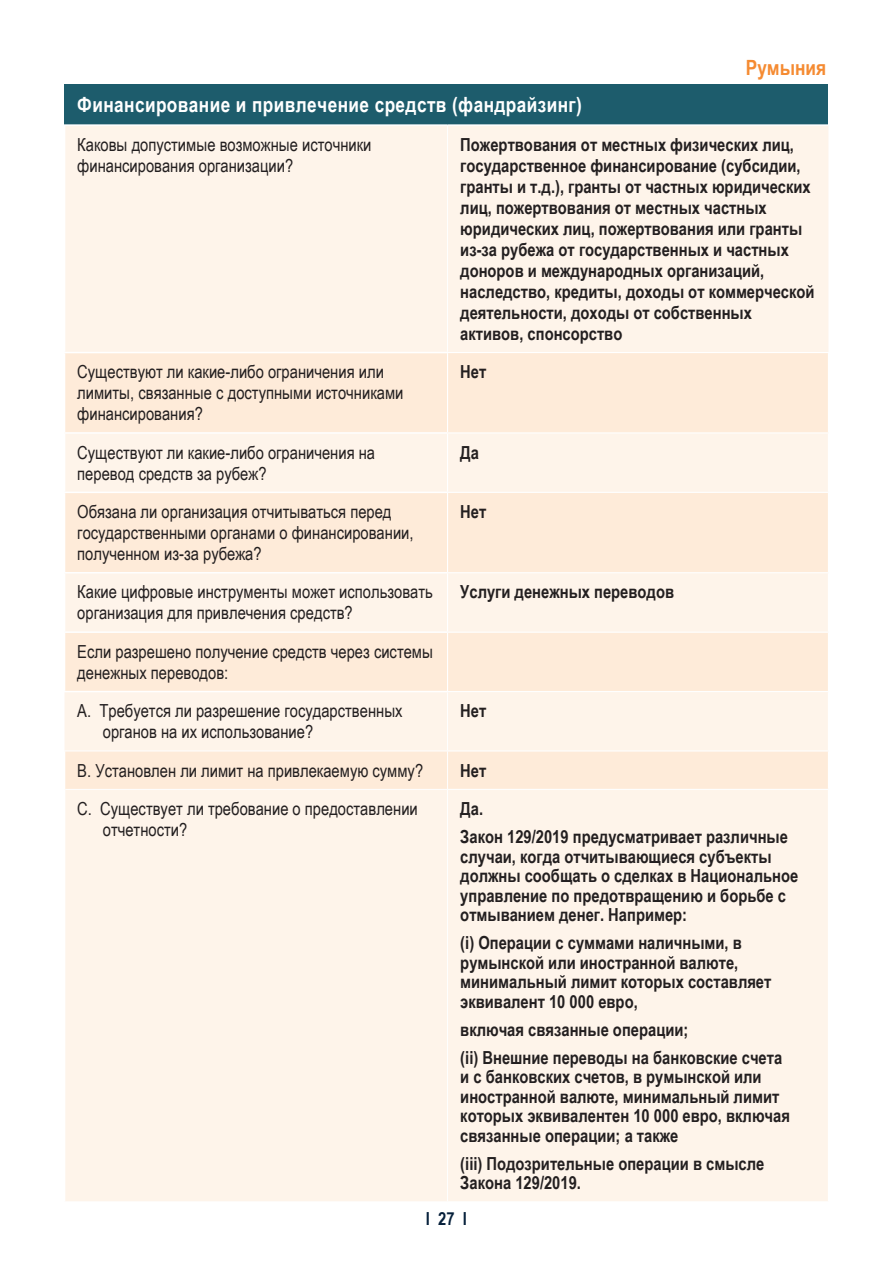
<style>
.page{position:relative;width:893px;height:1263px;background:#fff}
.page>*{position:absolute;margin:0;border:0;box-sizing:border-box;transform-origin:0 0}
.t1{font:700 21px "Arial Narrow Cx";letter-spacing:.02em;color:#fff}
.t2{font:700 21px "Arial Narrow Cx";color:#f58b32}
.P-table-bold{font:700 18px/19.5px "Arial Narrow Cx";color:#231f20}
.P-table-bold-2{font:18px/21px "Arial Narrow Cx";color:#231f20}
.P-table-tab-bal_oszlop{font:18px/21px "Arial Narrow Cx";color:#231f20}
.t3{font:700 18px "Arial Narrow Cx";color:#051f3a}
</style>
<div class="page">
<div style="left:65px;top:85px;width:763px;height:40px;background:#1d5c6c"></div>
<div style="left:65px;top:126px;width:763px;height:1075px;background:#fef4ea"></div>
<svg style="left:65px;top:353px;width:763px;height:436px;background:#feeee0"></svg>
<hr style="left:64px;top:691px;width:383px;height:1px;background:#fff">
<hr style="left:447px;top:692px;width:1px;height:59px;background:#fff">
<hr style="left:447px;top:751px;width:1px;height:38px;background:#fff">
<hr style="left:65px;top:789px;width:383px;height:1px;background:#fff">
<hr style="left:447px;top:790px;width:1px;height:411px;background:#fff">
<hr style="left:447px;top:126px;width:1px;height:226px;background:#fff">
<hr style="left:64px;top:432px;width:383px;height:2px;background:#fff">
<hr style="left:64px;top:492px;width:383px;height:1px;background:#fff">
<hr style="left:64px;top:572px;width:383px;height:1px;background:#fff">
<hr style="left:64px;top:631px;width:383px;height:2px;background:#fff">
<hr style="left:447px;top:352px;width:382px;height:1px;background:#fff">
<hr style="left:447px;top:353px;width:1px;height:79px;background:#fff">
<hr style="left:447px;top:432px;width:382px;height:1px;background:#fff">
<hr style="left:447px;top:433px;width:1px;height:59px;background:#fff">
<hr style="left:447px;top:492px;width:382px;height:1px;background:#fff">
<hr style="left:447px;top:493px;width:1px;height:79px;background:#fff">
<hr style="left:447px;top:572px;width:382px;height:1px;background:#fff">
<hr style="left:447px;top:573px;width:1px;height:59px;background:#fff">
<hr style="left:447px;top:632px;width:382px;height:1px;background:#fff">
<hr style="left:447px;top:633px;width:1px;height:58px;background:#fff">
<hr style="left:447px;top:691px;width:382px;height:1px;background:#fff">
<hr style="left:448px;top:750px;width:381px;height:1px;background:#fff">
<hr style="left:448px;top:789px;width:381px;height:1px;background:#fff">
<hr style="left:64px;top:124px;width:384px;height:2px;background:#fff">
<hr style="left:448px;top:124px;width:380px;height:2px;background:#fff">
<hr style="left:64px;top:352px;width:383px;height:1px;background:#fff">
<hr style="left:64px;top:751px;width:384px;height:1px;background:#fff">
<p class="t2" style="left:746px;top:52px;width:82px">Румыния</p>
<p class="t1" style="left:77px;top:89px;width:506px">Финансирование и привлечение средств (фандрайзинг)</p>
<p class="P-table-bold-2" style="left:77px;top:133px;width:296px">Каковы допустимые возможные источники финансирования организации?</p>
<p class="P-table-bold" style="left:460px;top:133px;width:356px;line-height:21px">Пожертвования от местных физических лиц, государственное финансирование (субсидии, гранты и т.д.), гранты от частных юридических лиц, пожертвования от местных частных юридических лиц, пожертвования или гранты из-за рубежа от государственных и частных доноров и международных организаций, наследство, кредиты, доходы от коммерческой деятельности, доходы от собственных активов, спонсорство</p>
<p class="P-table-bold-2" style="left:77px;top:361px;width:328px">Существуют ли какие-либо ограничения или лимиты, связанные с доступными источниками финансирования?</p>
<p class="P-table-bold" style="left:460px;top:361px;width:28px">Нет</p>
<p class="P-table-bold-2" style="left:77px;top:441px;width:299px">Существуют ли какие-либо ограничения на перевод средств за рубеж?</p>
<p class="P-table-bold" style="left:460px;top:442px;width:20px">Да</p>
<p class="P-table-bold-2" style="left:77px;top:500px;width:338px">Обязана ли организация отчитываться перед государственными органами о финансировании, полученном из-за рубежа?</p>
<p class="P-table-bold" style="left:460px;top:501px;width:28px">Нет</p>
<p class="P-table-bold-2" style="left:77px;top:581px;width:357px">Какие цифровые инструменты может использовать организация для привлечения средств?</p>
<p class="P-table-bold" style="left:460px;top:581px;width:215px">Услуги денежных переводов</p>
<p class="P-table-bold-2" style="left:77px;top:640px;width:357px">Если разрешено получение средств через системы денежных переводов:</p>
<p class="P-table-tab-bal_oszlop" style="left:103px;top:700px;width:301px;text-indent:-26px">A. Требуется ли разрешение государственных органов на их использование?</p>
<p class="P-table-bold" style="left:460px;top:700px;width:28px">Нет</p>
<p class="P-table-tab-bal_oszlop" style="left:77px;top:759px;width:347px">B. Установлен ли лимит на привлекаемую сумму?</p>
<p class="P-table-bold" style="left:460px;top:760px;width:28px">Нет</p>
<p class="P-table-tab-bal_oszlop" style="left:103px;top:797px;width:317px;text-indent:-26px">C. Существует ли требование о предоставлении отчетности?</p>
<p class="P-table-bold" style="left:460px;top:798px;width:24px">Да.</p>
<p class="P-table-bold" style="left:460px;top:826px;width:339px">Закон 129/2019 предусматривает различные случаи, когда отчитывающиеся субъекты должны сообщать о сделках в Национальное управление по предотвращению и борьбе с отмыванием денег. Например:</p>
<p class="P-table-bold" style="left:460px;top:932px;width:313px">(i) Операции с суммами наличными, в румынской или иностранной валюте, минимальный лимит которых составляет эквивалент 10 000 евро,</p>
<p class="P-table-bold" style="left:460px;top:1019px;width:230px">включая связанные операции;</p>
<p class="P-table-bold" style="left:460px;top:1047px;width:331px">(ii) Внешние переводы на банковские счета и с банковских счетов, в румынской или иностранной валюте, минимальный лимит которых эквивалентен 10 000 евро, включая связанные операции; а также</p>
<p class="P-table-bold" style="left:460px;top:1153px;width:306px">(iii) Подозрительные операции в смысле<br>Закона 129/2019.</p>
<p class="t3" style="left:426px;top:1205px;width:43px">l 27 l</p>
</div>
